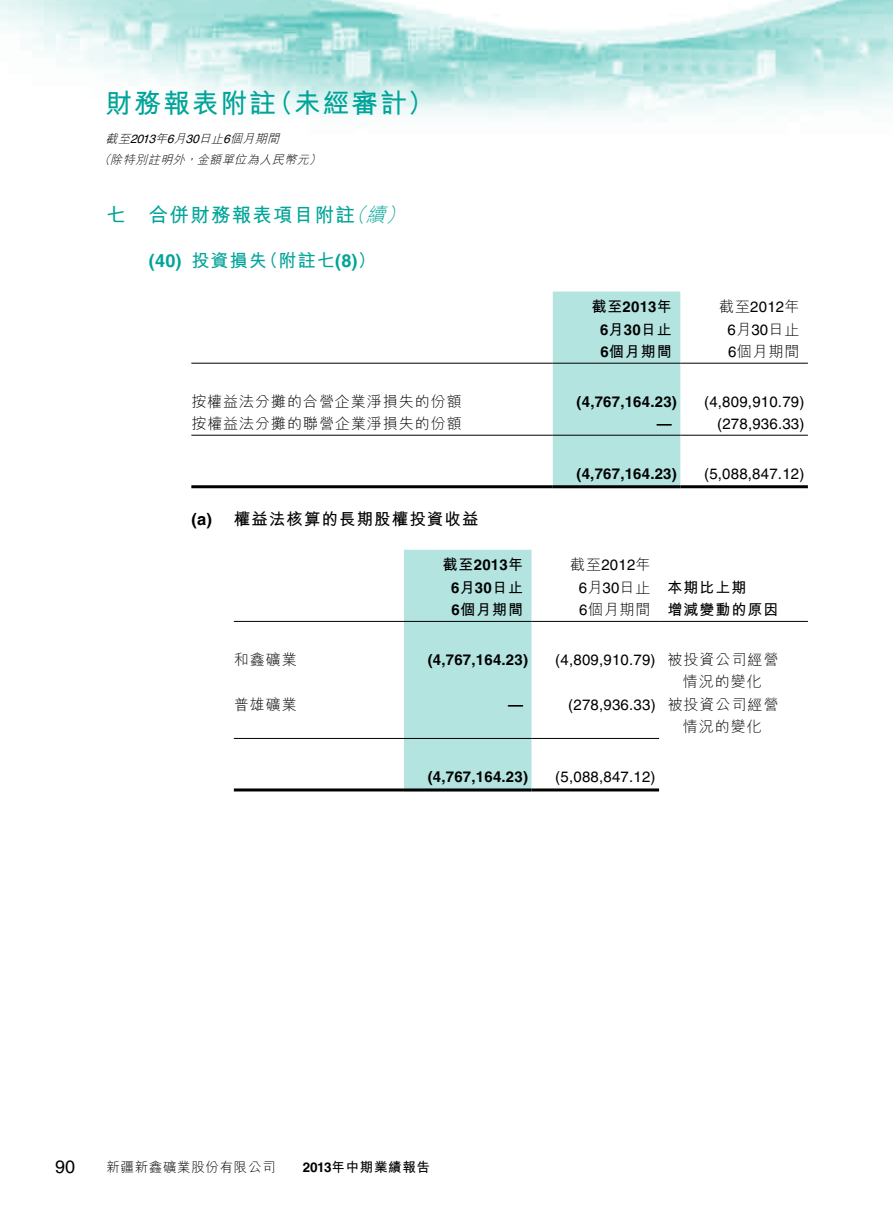
<style>
.page{position:relative;width:893px;height:1212px;background:#fff}
.page>*{position:absolute;margin:0;border:0;box-sizing:border-box;transform-origin:0 0}
.t1{font:700 27px "M Hei HK";letter-spacing:.065em;color:#00a498}
.t2{font:700 19.5px "M Hei HK";letter-spacing:.065em;color:#00a498}
.t3{font:700 18px "M Hei HK";letter-spacing:.065em;color:#00a498}
.t4{font:18px "Helvetica LT Std";color:#000}
.t5{font:700 16.5px "M Hei HK";letter-spacing:.065em;color:#000}
.t6{font:15px/22.5px "Helvetica LT Std";letter-spacing:.015em;color:#000;text-align:center}
.t7{font:700 15px/22.5px "Helvetica LT Std";letter-spacing:.015em;color:#000;text-align:center}
.t8{font:300 15px "M Hei HK";letter-spacing:.065em;color:#000}
.t9{font:700 15px/22.5px "M Hei HK";letter-spacing:.065em;color:#000}
.t10{font:300 13.5px "M Hei HK";letter-spacing:.05em;color:#000}
.t11{font:700 13.5px "M Hei HK";letter-spacing:.05em;color:#000}
.t12{font:italic 300 12px/21px "M Hei HK";color:#000}
.s1{font-family:"Helvetica LT Std";font-weight:400}
.s2{font-weight:300;font-style:italic}
.s3{font-family:"Helvetica LT Std"}
.s4{font-family:"M Hei HK"}
.s5{font-family:"M Hei HK";font-weight:300}
</style>
<div class="page">
<img style="left:0;top:0;width:893px;height:119px">
<div style="left:553px;top:291px;width:127px;height:194px;background:#b3e4e0"></div>
<hr style="left:191px;top:363px;width:362px;height:1px;background:#000">
<hr style="left:553px;top:363px;width:127px;height:1px;background:#000">
<hr style="left:680px;top:363px;width:128px;height:1px;background:#000">
<hr style="left:191px;top:435px;width:362px;height:1px;background:#000">
<hr style="left:553px;top:435px;width:127px;height:1px;background:#000">
<hr style="left:680px;top:435px;width:128px;height:1px;background:#000">
<hr style="left:191px;top:485px;width:362px;height:3px;background:#000">
<hr style="left:553px;top:485px;width:127px;height:3px;background:#000">
<hr style="left:680px;top:485px;width:128px;height:3px;background:#000">
<div style="left:404px;top:550px;width:127px;height:238px;background:#b3e4e0"></div>
<hr style="left:234px;top:621px;width:170px;height:1px;background:#000">
<hr style="left:404px;top:621px;width:127px;height:1px;background:#000">
<hr style="left:531px;top:621px;width:128px;height:1px;background:#000">
<hr style="left:659px;top:621px;width:149px;height:1px;background:#000">
<hr style="left:234px;top:738px;width:170px;height:1px;background:#000">
<hr style="left:404px;top:738px;width:127px;height:1px;background:#000">
<hr style="left:531px;top:738px;width:128px;height:1px;background:#000">
<hr style="left:234px;top:788px;width:170px;height:3px;background:#000">
<hr style="left:404px;top:788px;width:127px;height:3px;background:#000">
<hr style="left:531px;top:788px;width:128px;height:3px;background:#000">
<h1 class="t1" style="left:106px;top:83px;width:330px">財務報表附註（未經審計）</h1>
<p class="t12" style="left:98px;top:127px;width:227px;text-indent:7px">截至<span class="s1">2013</span>年<span class="s1">6</span>月<span class="s1">30</span>日止<span class="s1">6</span>個月期間<br>（除特別註明外，金額單位為人民幣元）</p>
<h2 class="t2" style="left:106px;top:200px;width:305px">七 合併財務報表項目附註<span class="s2">（續）</span></h2>
<p class="t3" style="left:149px;top:247px;width:229px"><span class="s3">(40)</span> 投資損失（附註七<span class="s3">(8)</span>）</p>
<p class="t7" style="left:591px;top:295px;width:82px"><span class="s4">截至</span>2013<span class="s4">年<br></span>6<span class="s4">月</span>30<span class="s4">日止</span></p>
<p class="t9" style="left:600px;top:339px;width:73px"><span class="s3">6</span>個月期間</p>
<p class="t6" style="left:719px;top:296px;width:82px"><span class="s5">截至</span>2012<span class="s5">年<br></span>6<span class="s5">月</span>30<span class="s5">日止</span></p>
<p class="t8" style="left:728px;top:344px;width:73px"><span class="s1">6</span>個月期間</p>
<p class="t8" style="left:191px;top:393px;width:272px">按權益法分攤的合營企業淨損失的份額</p>
<p class="t7" style="left:577px;top:390px;width:102px">(4,767,164.23)</p>
<p class="t6" style="left:704px;top:390px;width:102px">(4,809,910.79)</p>
<p class="t8" style="left:191px;top:416px;width:272px">按權益法分攤的聯營企業淨損失的份額</p>
<p class="t7" style="left:657px;top:412px;width:16px">—</p>
<p class="t6" style="left:717px;top:413px;width:89px">(278,936.33)</p>
<p class="t7" style="left:577px;top:462px;width:102px">(4,767,164.23)</p>
<p class="t6" style="left:704px;top:462px;width:102px">(5,088,847.12)</p>
<p class="t5" style="left:191px;top:507px;width:289px"><span class="s3">(a)</span> 權益法核算的長期股權投資收益</p>
<p class="t7" style="left:443px;top:553px;width:82px"><span class="s4">截至</span>2013<span class="s4">年<br></span>6<span class="s4">月</span>30<span class="s4">日止</span></p>
<p class="t9" style="left:452px;top:597px;width:73px"><span class="s3">6</span>個月期間</p>
<p class="t6" style="left:570px;top:554px;width:82px"><span class="s5">截至</span>2012<span class="s5">年<br></span>6<span class="s5">月</span>30<span class="s5">日止</span></p>
<p class="t8" style="left:579px;top:602px;width:73px"><span class="s1">6</span>個月期間</p>
<p class="t9" style="left:668px;top:575px;width:112px">本期比上期<br>增減變動的原因</p>
<p class="t8" style="left:234px;top:652px;width:64px">和鑫礦業</p>
<p class="t7" style="left:428px;top:648px;width:102px">(4,767,164.23)</p>
<p class="t6" style="left:555px;top:648px;width:225px">(4,809,910.79) <span class="s5">被投資公司經營</span></p>
<p class="t8" style="left:683px;top:674px;width:80px">情況的變化</p>
<p class="t8" style="left:234px;top:697px;width:64px">普雄礦業</p>
<p class="t7" style="left:508px;top:693px;width:16px">—</p>
<p class="t6" style="left:568px;top:693px;width:212px">(278,936.33) <span class="s5">被投資公司經營</span></p>
<p class="t8" style="left:683px;top:719px;width:80px">情況的變化</p>
<p class="t7" style="left:428px;top:765px;width:102px">(4,767,164.23)</p>
<p class="t6" style="left:555px;top:765px;width:102px">(5,088,847.12)</p>
<p class="t4" style="left:55px;top:1156px;width:22px">90</p>
<p class="t10" style="left:106px;top:1160px;width:171px">新疆新鑫礦業股份有限公司</p>
<p class="t11" style="left:303px;top:1157px;width:129px"><span class="s3">2013</span>年中期業績報告</p>
</div>
